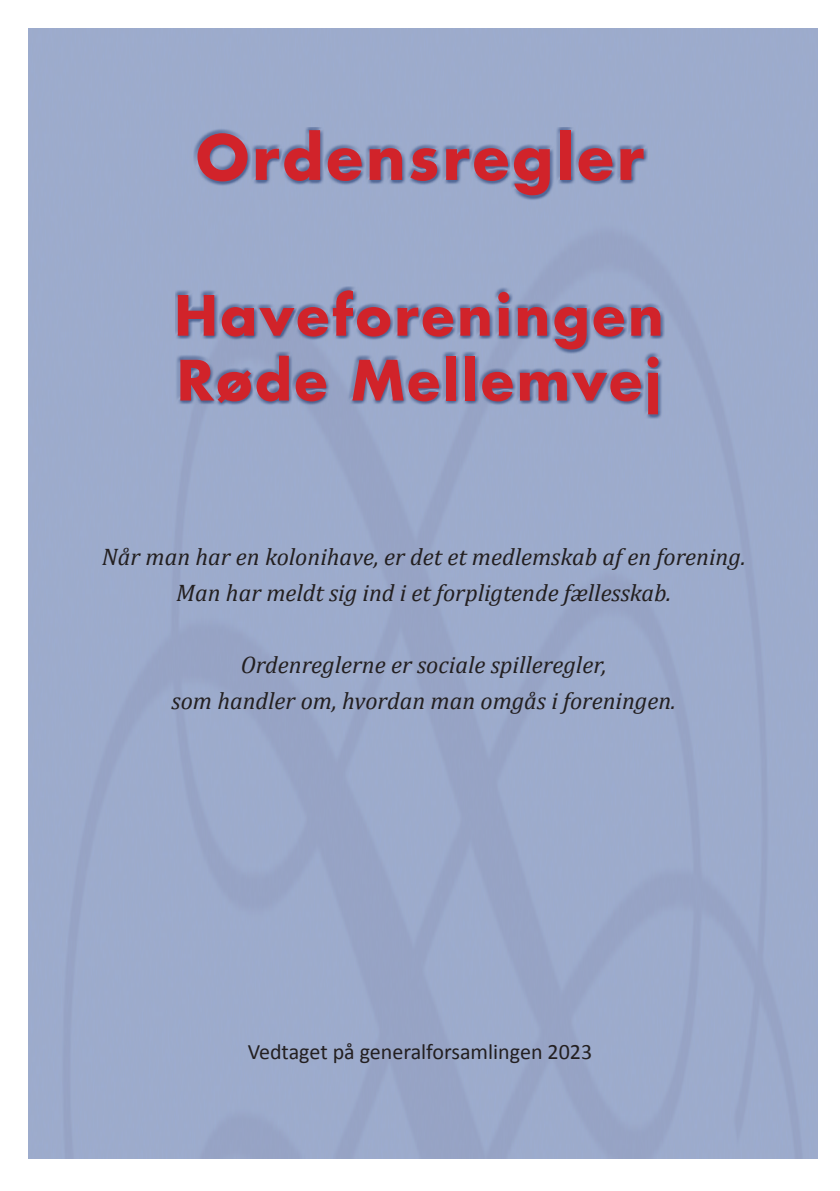
<style>
.page{position:relative;width:840px;height:1191px;background:#fff}
.page>*{position:absolute;margin:0;border:0;box-sizing:border-box;transform-origin:0 0}
.t1{font:700 60px "Futura Std";letter-spacing:.05em;color:#d1232a}
.t2{font:700 54px/64.8px "Futura Std";letter-spacing:.05em;color:#d1232a}
.t3{font:italic 24px "Cambria";color:#231f20}
.t4{font:22px "Calibri";color:#231f20}
</style>
<div class="page">
<svg style="left:193px;top:127px;width:454px;height:65px"></svg>
<svg style="left:196px;top:128px;width:452px;height:72px;background:#8c9cbf"></svg>
<svg style="left:174px;top:289px;width:490px;height:130px;background:#8a9abe"></svg>
<h1 class="t1" style="left:196px;top:117px;width:449px">Ordensregler</h1>
<h2 class="t2" style="left:174px;top:282px;width:490px">Haveforeningen<br>Røde Mellemvej</h2>
<p class="t3" style="left:102px;top:540px;width:645px">Når man har en kolonihave, er det et medlemskab af en forening.</p>
<p class="t3" style="left:176px;top:576px;width:496px">Man har meldt sig ind i et forpligtende fællesskab.</p>
<p class="t3" style="left:241px;top:648px;width:367px">Ordenreglerne er sociale spilleregler,</p>
<p class="t3" style="left:171px;top:684px;width:505px">som handler om, hvordan man omgås i foreningen.</p>
<p class="t4" style="left:247px;top:1037px;width:346px">Vedtaget på generalforsamlingen 2023</p>
</div>
